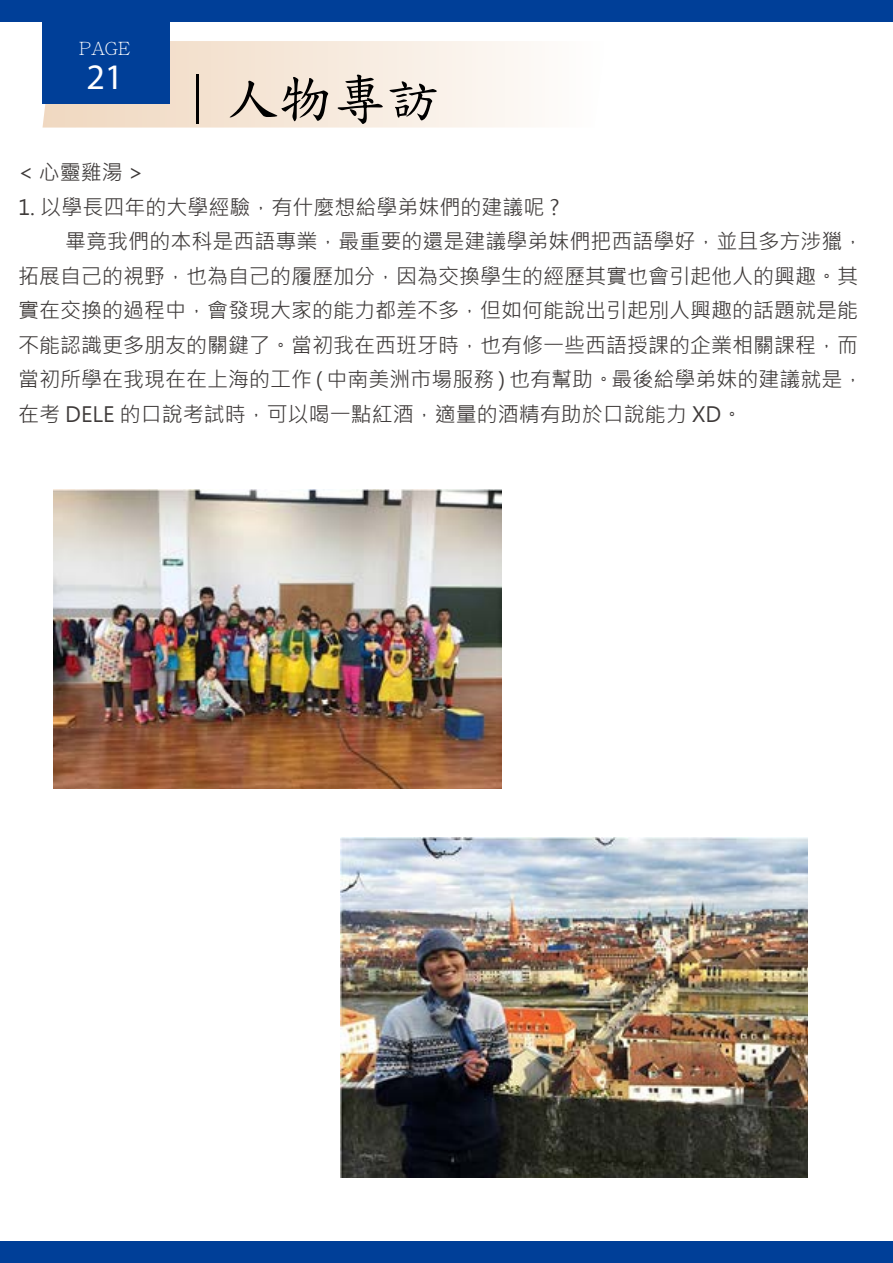
<style>
.page{position:relative;width:893px;height:1263px;background:#fff}
.page>*{position:absolute;margin:0;border:0;box-sizing:border-box;transform-origin:0 0}
.t1{font:54px "DF Kai Shu SB Estd BF";color:#000}
.t2{font:36px "Myriad Pro";color:#fff}
.t3{font:21px "Microsoft Jheng Hei";color:#3e3a39}
.t4{font:300 18px "Adobe Ming Std";color:#fff}
</style>
<div class="page">
<div style="left:0;top:0;width:893px;height:21px;background:#003f98"></div>
<svg style="left:43px;top:41px;width:486px;height:87px;background:#f6eadd"></svg>
<div style="left:42px;top:19px;width:128px;height:85px;background:#003f98"></div>
<div style="left:0;top:1242px;width:893px;height:21px;background:#003f98"></div>
<img style="left:53px;top:489px;width:448px;height:300px">
<img style="left:340px;top:838px;width:468px;height:340px">
<p class="t4" style="left:79px;top:39px;width:53px">PAGE</p>
<p class="t4" style="left:84px;top:39px;width:53px">PAGE</p>
<h2 class="t2" style="left:86px;top:55px;width:38px">21</h2>
<h1 class="t1" style="left:184px;top:72px;width:285px">| 人物專訪</h1>
<p class="t3" style="left:18px;top:160px;width:127px">&lt; 心靈雞湯 &gt;</p>
<p class="t3" style="left:18px;top:194px;width:543px">1. 以學長四年的大學經驗，有什麼想給學弟妹們的建議呢 ?</p>
<p class="t3" style="left:65px;top:229px;width:799px">畢竟我們的本科是西語專業，最重要的還是建議學弟妹們把西語學好，並且多方涉獵，</p>
<p class="t3" style="left:18px;top:263px;width:841px">拓展自己的視野，也為自己的履歷加分，因為交換學生的經歷其實也會引起他人的興趣。其</p>
<p class="t3" style="left:18px;top:298px;width:841px">實在交換的過程中，會發現大家的能力都差不多，但如何能說出引起別人興趣的話題就是能</p>
<p class="t3" style="left:18px;top:332px;width:841px">不能認識更多朋友的關鍵了。當初我在西班牙時，也有修一些西語授課的企業相關課程，而</p>
<p class="t3" style="left:18px;top:367px;width:847px">當初所學在我現在在上海的工作 ( 中南美洲市場服務 ) 也有幫助。最後給學弟妹的建議就是，</p>
<p class="t3" style="left:18px;top:401px;width:726px">在考 DELE 的口說考試時，可以喝一點紅酒，適量的酒精有助於口說能力 XD。</p>
</div>
